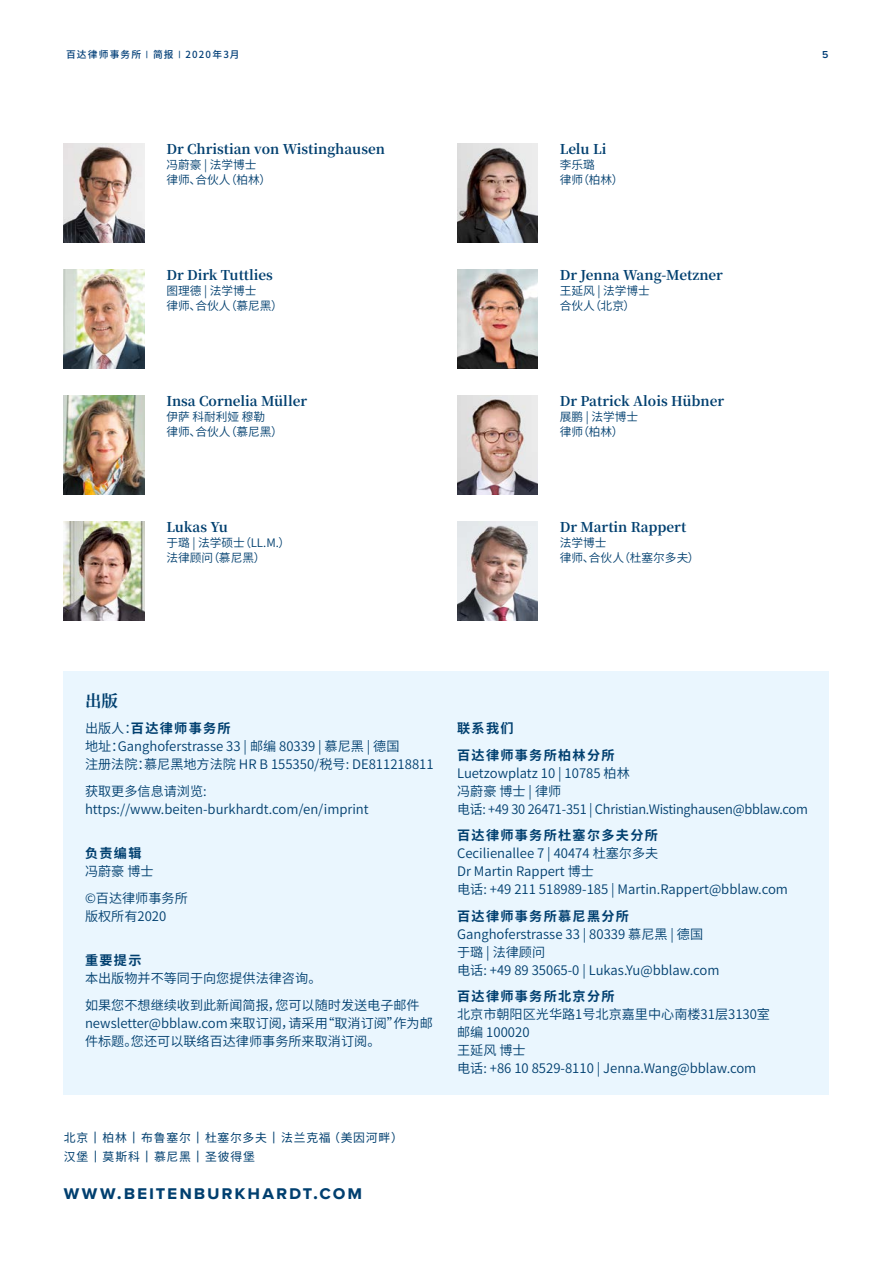
<style>
.page{position:relative;width:893px;height:1263px;background:#fff}
.page>*{position:absolute;margin:0;border:0;box-sizing:border-box;transform-origin:0 0}
.t1{font:700 19.5px "Proxima Nova";letter-spacing:.095em;color:#003f6f}
.t2{font:700 16.5px "Noto Serif CJ Ksc";color:#003f6f}
.t3{font:700 13.5px "Noto Serif CJ Ksc";color:#003f6f}
.t4{font:600 13.2px/18px "Noto Sans CJ Ksc";color:#003f6f}
.t5{font:600 13.2px/18px "Noto Sans CJ Ksc";letter-spacing:-.02em;color:#003f6f}
.t6{font:700 13.2px/26.5px "Noto Sans CJ Ksc";letter-spacing:.1em;color:#003f6f}
.t7{font:11.85px/18.8px "Noto Sans CJ Ksc";letter-spacing:.07em;color:#003f6f}
.t8{font:600 11.7px/15px "Noto Sans CJ Ksc";color:#003f6f}
.t9{font:600 10.5px "Proxima Nova";color:#003e77}
.t10{font:500 9.75px "Noto Sans CJ Ksc";letter-spacing:.12em;color:#003e77}
.s1{font-family:"Proxima Nova";font-weight:600;font-size:10.5px}
.s2{font-weight:700}
.s3{font-family:"Proxima Nova";font-size:16.5px}
</style>
<div class="page">
<img style="left:64px;top:522px;width:80px;height:99px">
<img style="left:64px;top:270px;width:80px;height:99px">
<img style="left:64px;top:144px;width:80px;height:99px">
<img style="left:64px;top:396px;width:80px;height:99px">
<img style="left:457px;top:396px;width:81px;height:99px">
<img style="left:457px;top:522px;width:81px;height:99px">
<img style="left:457px;top:270px;width:81px;height:99px">
<img style="left:457px;top:144px;width:81px;height:99px">
<div style="left:64px;top:672px;width:765px;height:423px;background:#eaf6fe"></div>
<p class="t10" style="left:66px;top:49px;width:175px">百达律师事务所 <span class="s1">|</span> 简报 <span class="s1">|</span> 2020年3月</p>
<p class="t9" style="left:822px;top:47px;width:8px">5</p>
<p class="t3" style="left:166px;top:141px;width:220px">Dr Christian von Wistinghausen</p>
<p class="t8" style="left:166px;top:157px;width:106px">冯蔚豪 | 法学博士<br>律师、合伙人（柏林）</p>
<p class="t3" style="left:166px;top:267px;width:108px">Dr Dirk Tuttlies</p>
<p class="t8" style="left:166px;top:283px;width:118px">图理德 | 法学博士<br>律师、合伙人（慕尼黑）</p>
<p class="t3" style="left:166px;top:393px;width:142px">Insa Cornelia Müller</p>
<p class="t8" style="left:166px;top:409px;width:118px">伊萨 科耐利娅 穆勒<br>律师、合伙人（慕尼黑）</p>
<p class="t3" style="left:166px;top:519px;width:63px">Lukas Yu</p>
<p class="t8" style="left:166px;top:535px;width:125px">于璐 | 法学硕士（LL.M.）法律顾问（慕尼黑）</p>
<p class="t3" style="left:560px;top:141px;width:48px">Lelu Li</p>
<p class="t8" style="left:560px;top:157px;width:65px">李乐璐<br>律师（柏林）</p>
<p class="t3" style="left:560px;top:267px;width:165px">Dr Jenna Wang-Metzner</p>
<p class="t8" style="left:560px;top:283px;width:92px">王延风 | 法学博士合伙人（北京）</p>
<p class="t3" style="left:560px;top:393px;width:166px">Dr Patrick Alois Hübner</p>
<p class="t8" style="left:560px;top:409px;width:80px">展鹏 | 法学博士律师（柏林）</p>
<p class="t3" style="left:560px;top:519px;width:128px">Dr Martin Rappert</p>
<p class="t8" style="left:560px;top:535px;width:141px">法学博士<br>律师、合伙人（杜塞尔多夫）</p>
<p class="t2" style="left:85px;top:691px;width:34px">出版</p>
<p class="t4" style="left:85px;top:719px;width:350px">出版人：<span class="s2">百达律师事务所<br></span>地址：Ganghoferstrasse 33 | 邮编 80339 | 慕尼黑 | 德国<br>注册法院：慕尼黑地方法院 HR B 155350/税号: DE811218811</p>
<p class="t4" style="left:85px;top:782px;width:285px">获取更多信息请浏览: https://www.beiten-burkhardt.com/en/imprint</p>
<p class="t6" style="left:85px;top:840px;width:58px">负责编辑</p>
<p class="t4" style="left:85px;top:858px;width:104px;line-height:26.5px">冯蔚豪 博士<br>©百达律师事务所</p>
<p class="t4" style="left:85px;top:907px;width:83px">版权所有2020</p>
<p class="t6" style="left:85px;top:947px;width:58px">重要提示</p>
<p class="t4" style="left:85px;top:965px;width:336px;line-height:26.5px">本出版物并不等同于向您提供法律咨询。<br>如果您不想继续收到此新闻简报，您可以随时发送电子邮件</p>
<p class="t4" style="left:85px;top:1014px;width:349px">newsletter@bblaw.com来取订阅，请采用“取消订阅”作为邮件标题。您还可以联络百达律师事务所来取消订阅。</p>
<p class="t7" style="left:64px;top:1129px;width:341px">北京 <span class="s3">|</span> 柏林 <span class="s3">|</span> 布鲁塞尔 <span class="s3">|</span> 杜塞尔多夫 <span class="s3">|</span> 法兰克福（美因河畔）汉堡 <span class="s3">|</span> 莫斯科 <span class="s3">|</span> 慕尼黑 <span class="s3">|</span> 圣彼得堡</p>
<h1 class="t1" style="left:64px;top:1178px;width:300px">www.beitenburkhardt.com</h1>
<p class="t6" style="left:457px;top:715px;width:159px">联系我们<br>百达律师事务所柏林分所</p>
<p class="t5" style="left:457px;top:764px;width:352px">Luetzowplatz 10 | 10785 柏林<br>冯蔚豪 博士 | 律师<br>电话: +49 30 26471-351 | Christian.Wistinghausen@bblaw.com</p>
<p class="t6" style="left:457px;top:822px;width:202px">百达律师事务所杜塞尔多夫分所</p>
<p class="t4" style="left:457px;top:844px;width:332px">Cecilienallee 7 | 40474 杜塞尔多夫<br>Dr Martin Rappert 博士<br>电话: +49 211 518989-185 | Martin.Rappert@bblaw.com</p>
<p class="t6" style="left:457px;top:903px;width:173px">百达律师事务所慕尼黑分所</p>
<p class="t4" style="left:457px;top:925px;width:264px">Ganghoferstrasse 33 | 80339 慕尼黑 | 德国于璐 | 法律顾问<br>电话: +49 89 35065-0 | Lukas.Yu@bblaw.com</p>
<p class="t6" style="left:457px;top:983px;width:159px">百达律师事务所北京分所</p>
<p class="t4" style="left:457px;top:1005px;width:314px">北京市朝阳区光华路1号北京嘉里中心南楼31层3130室邮编 100020<br>王延风 博士<br>电话: +86 10 8529-8110 | Jenna.Wang@bblaw.com</p>
</div>
